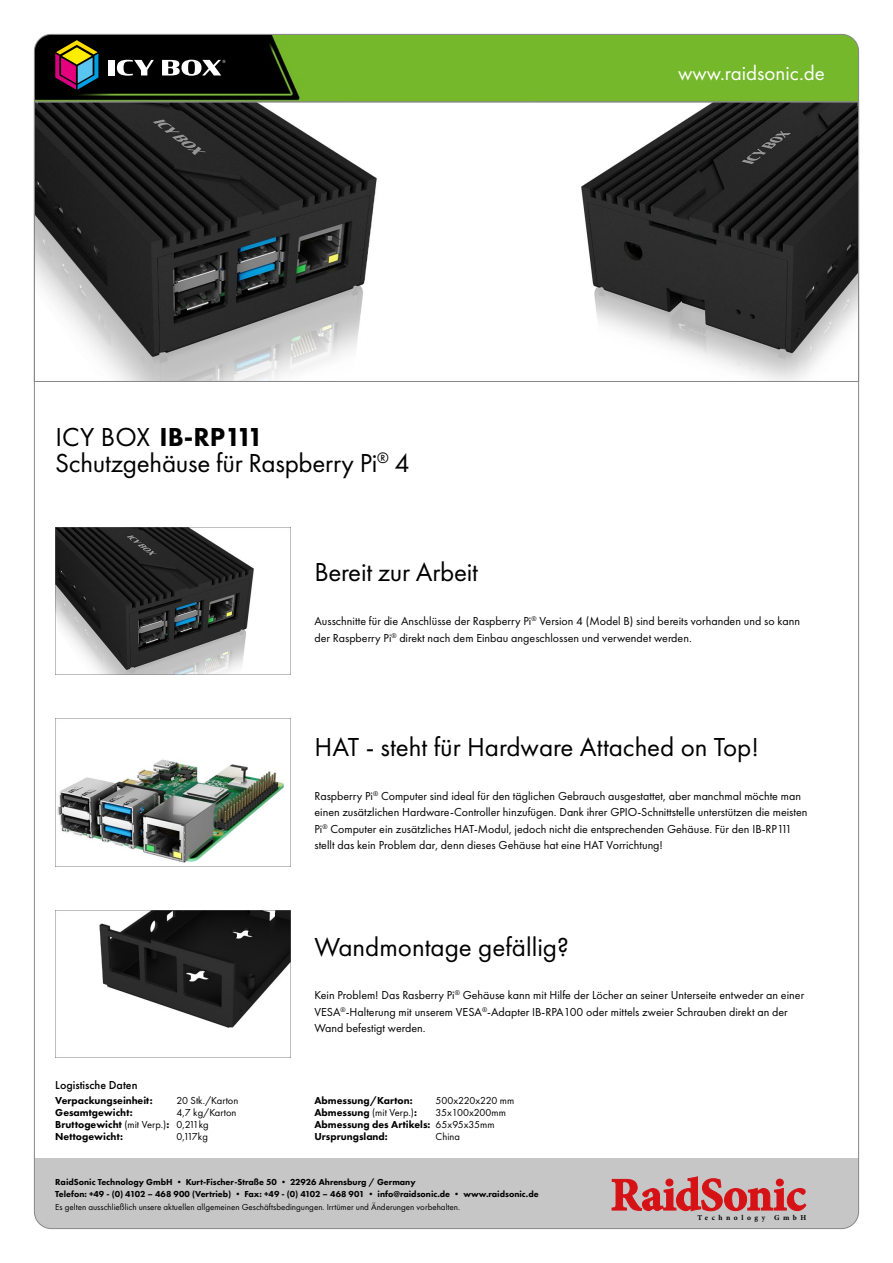
<style>
.page{position:relative;width:893px;height:1263px;background:#fff}
.page>*{position:absolute;margin:0;border:0;box-sizing:border-box;transform-origin:0 0}
.fließtext{font:27px "Futura PT";color:#000}
.Titel_icybox{font:27px "Futura PT";letter-spacing:-.01em;color:#000}
.Titel_icybox-2{font:800 27px "Futura PT";color:#000}
.t1{font:21px "Futura PT";color:#fff}
.fließtext-2{font:12px/16.5px "Futura PT";color:#000}
.t2{font:500 12px "Futura PT";color:#000}
.t3{font:800 10.5px "Futura PT";color:#000}
.t4{font:10.5px "Futura PT";color:#000}
.Fuß{font:800 9px "Futura PT";color:#000}
.Fuß-2{font:9px "Futura PT";color:#000}
.t5{font:700 7.5px "Minion Pro";letter-spacing:.47em;color:#000}
.s1{font-weight:400}
</style>
<div class="page">
<svg style="left:36px;top:102px;width:821px;height:280px"></svg>
<img style="left:55px;top:528px;width:236px;height:147px">
<img style="left:55px;top:719px;width:236px;height:147px">
<img style="left:55px;top:910px;width:236px;height:147px">
<div style="left:34px;top:1159px;width:825px;height:69px;background:#c6c6c6"></div>
<svg style="left:612px;top:1176px;width:194px;height:35px"></svg>
<svg style="left:34px;top:34px;width:825px;height:68px"></svg>
<div style="left:108px;top:60px;width:7px;height:15px;background:#fff"></div>
<svg style="left:117px;top:60px;width:37px;height:16px"></svg>
<svg style="left:162px;top:60px;width:64px;height:16px"></svg>
<svg style="left:55px;top:40px;width:43px;height:50px"></svg>
<p class="Titel_icybox-2" style="left:55px;top:420px;width:210px"><span class="s1">ICY BOX</span> IB-RP111</p>
<p class="Titel_icybox" style="left:55px;top:447px;width:356px">Schutzgehäuse für Raspberry Pi<sup>®</sup> 4</p>
<p class="t1" style="left:678px;top:60px;width:148px">www.raidsonic.de</p>
<p class="Titel_icybox" style="left:314px;top:556px;width:165px">Bereit zur Arbeit</p>
<p class="fließtext-2" style="left:314px;top:613px;width:487px">Ausschnitte für die Anschlüsse der Raspberry Pi<sup>®</sup> Version 4 (Model B) sind bereits vorhanden und so kann der Raspberry Pi<sup>®</sup> direkt nach dem Einbau angeschlossen und verwendet werden.</p>
<p class="fließtext" style="left:314px;top:731px;width:446px">HAT - steht für Hardware Attached on Top!</p>
<p class="fließtext-2" style="left:314px;top:787px;width:494px">Raspberry Pi<sup>®</sup> Computer sind ideal für den täglichen Gebrauch ausgestattet, aber manchmal möchte man einen zusätzlichen Hardware-Controller hinzufügen. Dank ihrer GPIO-Schnittstelle unterstützen die meisten Pi<sup>®</sup> Computer ein zusätzliches HAT-Modul, jedoch nicht die entsprechenden Gehäuse. Für den IB-RP111 stellt das kein Problem dar, denn dieses Gehäuse hat eine HAT Vorrichtung!</p>
<p class="fließtext" style="left:314px;top:931px;width:256px">Wandmontage gefällig?</p>
<p class="fließtext-2" style="left:314px;top:987px;width:491px">Kein Problem! Das Rasberry Pi<sup>®</sup> Gehäuse kann mit Hilfe der Löcher an seiner Unterseite entweder an einer<br>VESA<sup>®</sup>-Halterung mit unserem VESA<sup>®</sup>-Adapter IB-RPA100 oder mittels zweier Schrauben direkt an der<br>Wand befestigt werden.</p>
<p class="t2" style="left:55px;top:1078px;width:84px">Logistische Daten</p>
<p class="t3" style="left:55px;top:1094px;width:99px">Verpackungseinheit:</p>
<p class="t3" style="left:55px;top:1106px;width:79px">Gesamtgewicht:</p>
<p class="t3" style="left:55px;top:1118px;width:115px">Bruttogewicht <span class="s1">(mit Verp.)</span>:</p>
<p class="t3" style="left:55px;top:1130px;width:69px">Nettogewicht:</p>
<p class="t4" style="left:176px;top:1094px;width:63px">20 Stk./Karton</p>
<p class="t4" style="left:176px;top:1106px;width:61px">4,7 kg/Karton</p>
<p class="t4" style="left:176px;top:1118px;width:34px">0,211kg</p>
<p class="t4" style="left:176px;top:1130px;width:33px">0,117kg</p>
<p class="t3" style="left:314px;top:1094px;width:100px">Abmessung/Karton:</p>
<p class="t3" style="left:314px;top:1106px;width:104px">Abmessung <span class="s1">(mit Verp.)</span>:</p>
<p class="t3" style="left:314px;top:1118px;width:118px">Abmessung des Artikels:</p>
<p class="t3" style="left:314px;top:1130px;width:75px">Ursprungsland:</p>
<p class="Fuß" style="left:55px;top:1176px;width:362px">RaidSonic Technology GmbH • Kurt-Fischer-Straße 50 • 22926 Ahrensburg / Germany</p>
<p class="Fuß" style="left:55px;top:1188px;width:485px">Telefon: +49 - (0) 4102 – 468 900 (Vertrieb) • Fax: +49 - (0) 4102 – 468 901 • info@raidsonic.de • www.raidsonic.de</p>
<p class="Fuß-2" style="left:55px;top:1202px;width:406px">Es gelten ausschließlich unsere aktuellen allgemeinen Geschäftsbedingungen. Irrtümer und Änderungen vorbehalten.</p>
<p class="t4" style="left:436px;top:1094px;width:80px">500x220x220 mm</p>
<p class="t4" style="left:436px;top:1106px;width:72px">35x100x200mm</p>
<p class="t4" style="left:436px;top:1118px;width:60px">65x95x35mm</p>
<p class="t4" style="left:436px;top:1130px;width:26px">China</p>
<p class="t5" style="left:697px;top:1212px;width:110px">Technology GmbH</p>
</div>
